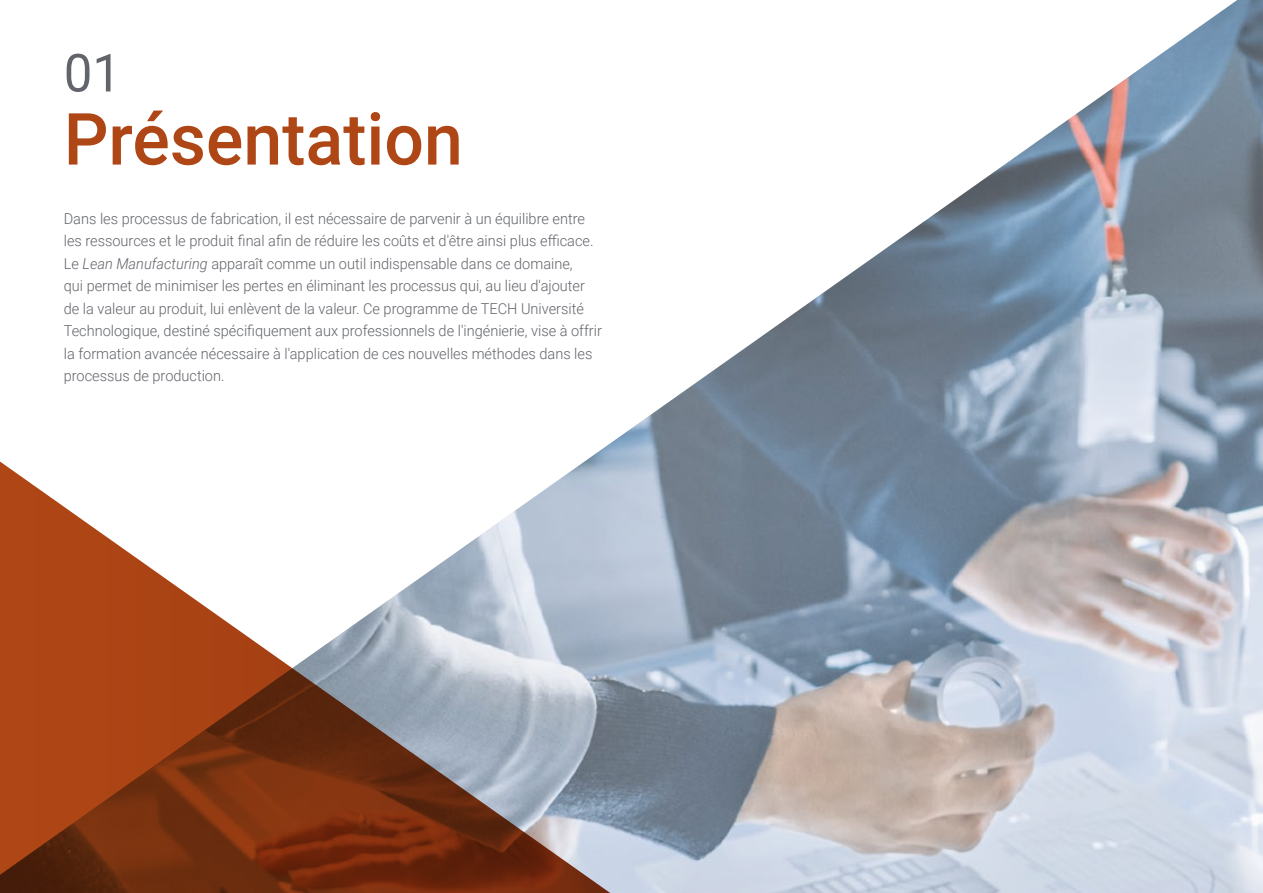
<style>
.page{position:relative;width:1263px;height:893px;background:#fff}
.page>*{position:absolute;margin:0;border:0;box-sizing:border-box;transform-origin:0 0}
.t1{font:500 72px "Roboto";color:#ae4615}
.t2{font:52.5px "Roboto";color:#61646a}
.t3{font:300 15px/22.5px "Roboto";color:#61646a}
.s1{font-style:italic}
</style>
<div class="page">
<img style="left:606px;top:0;width:657px;height:893px">
<svg style="left:0;top:446px;width:640px;height:447px"></svg>
<h2 class="t2" style="left:64px;top:36px;width:59px">01</h2>
<h1 class="t1" style="left:64px;top:89px;width:401px">Présentation</h1>
<p class="t3" style="left:64px;top:207px;width:540px">Dans les processus de fabrication, il est nécessaire de parvenir à un équilibre entre les ressources et le produit final afin de réduire les coûts et d'être ainsi plus efficace.<br>Le <span class="s1">Lean Manufacturing</span> apparaît comme un outil indispensable dans ce domaine,<br>qui permet de minimiser les pertes en éliminant les processus qui, au lieu d'ajouter de la valeur au produit, lui enlèvent de la valeur. Ce programme de TECH Université Technologique, destiné spécifiquement aux professionnels de l'ingénierie, vise à offrir la formation avancée nécessaire à l'application de ces nouvelles méthodes dans les processus de production.</p>
</div>
